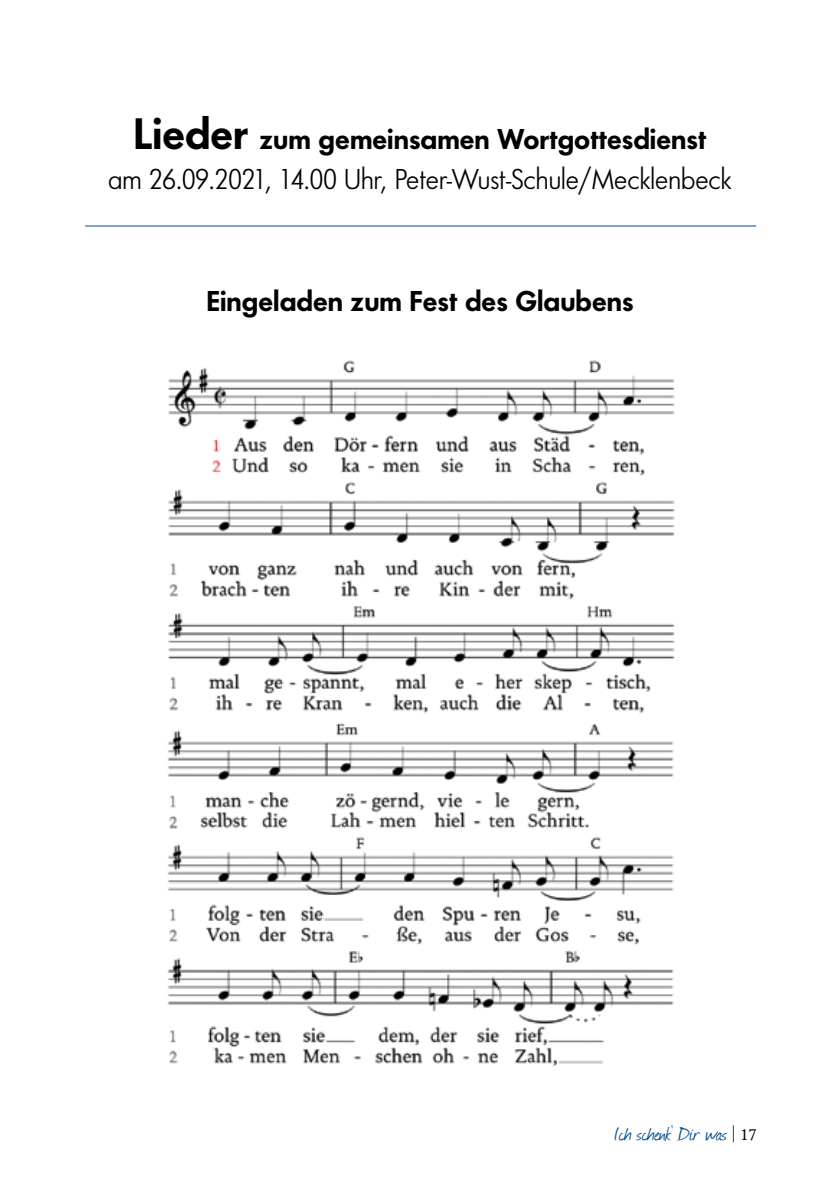
<style>
.page{position:relative;width:840px;height:1191px;background:#fff}
.page>*{position:absolute;margin:0;border:0;box-sizing:border-box;transform-origin:0 0}
.t1{font:30px/40px "Futura No 2 D";color:#000;text-align:center}
.t2{font:600 30px "Futura No 2 D";color:#000}
.t3{font:24px "Journal";color:#004d91}
.s1{font-weight:600;font-size:46px}
.s2{font-weight:600}
.s3{font-family:"Lin Libertine";font-size:18px;color:#000}
</style>
<div class="page">
<img style="left:168px;top:360px;width:507px;height:354px">
<img style="left:167px;top:723px;width:507px;height:344px">
<hr style="left:85px;top:225px;width:670px;height:1px;background:#004d91">
<p class="t1" style="left:108px;top:119px;width:624px"><span class="s1">Lieder</span> <span class="s2">zum gemeinsamen Wortgottesdienst<br></span>am 26.09.2021, 14.00 Uhr, Peter-Wust-Schule/Mecklenbeck</p>
<p class="t2" style="left:206px;top:283px;width:428px">Eingeladen zum Fest des Glaubens</p>
<p class="t3" style="left:613px;top:1117px;width:145px">Ich schenk’ Dir was <span class="s3">| 17</span></p>
</div>
